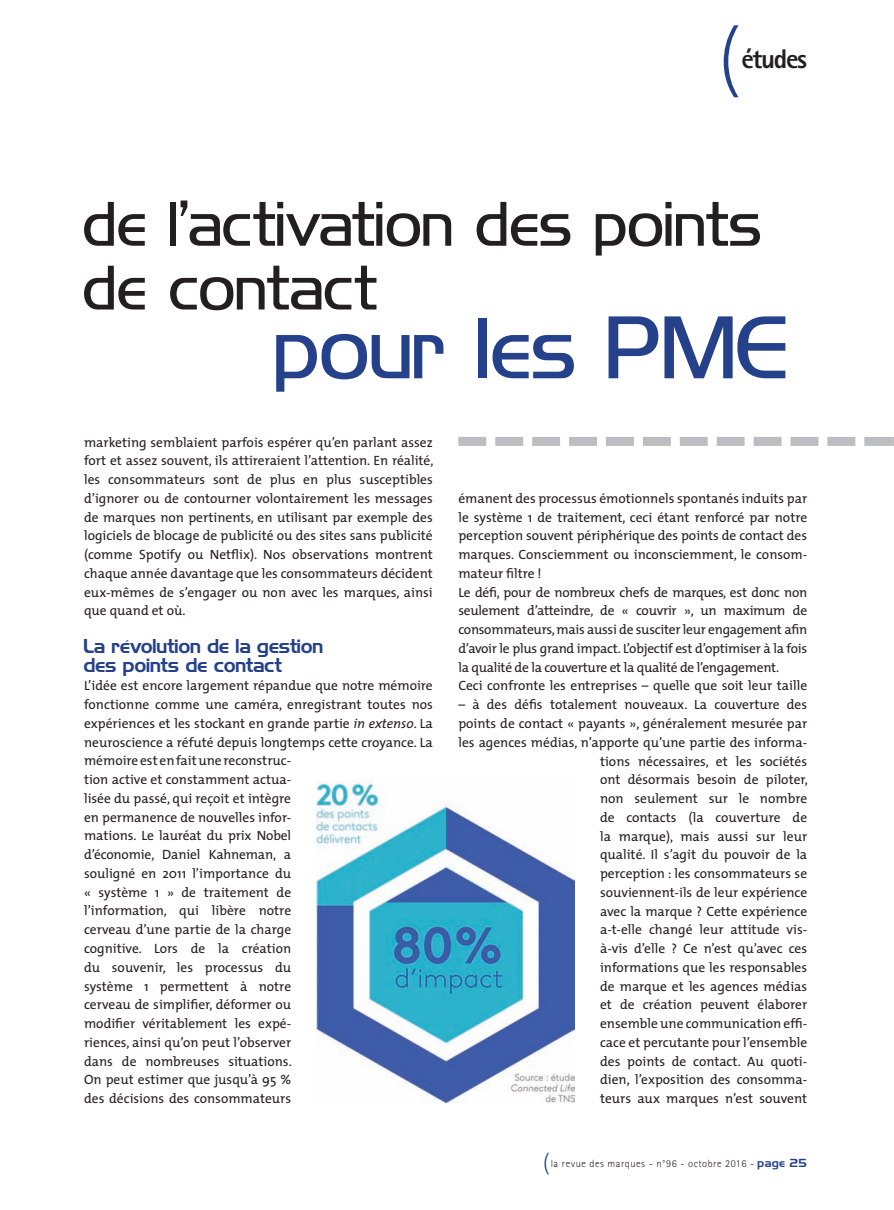
<style>
.page{position:relative;width:894px;height:1210px;background:#fff}
.page>*{position:absolute;margin:0;border:0;box-sizing:border-box;transform-origin:0 0}
.t1{font:79.5px "Hancock Park Light Laser";color:#25418b}
.t2{font:300 75px "The Mix";color:#25418b}
.t3{font:58.05px/63.8px "Hancock Park Light Laser";color:#231f20}
.t4{font:800 27px "Rotis Sans Serif";letter-spacing:-.05em;color:#231f20}
.t5{font:18px/18.8px "Hancock Park Laser";color:#25418b}
.t6{font:13.5px/18.8px "The Mix";color:#231f20}
.t7{font:300 10.5px "Rotis Sans Serif";letter-spacing:.05em;color:#231f20}
.s1{font-style:italic}
.s2{font-family:"The Mix";font-size:22.5px;color:#25418b}
.s3{font-family:"Hancock Park Laser";font-weight:400;color:#25418b}
</style>
<div class="page">
<svg style="left:458px;top:437px;width:436px;height:9px"></svg>
<img style="left:317px;top:780px;width:257px;height:324px">
<h2 class="t2" style="left:717px;top:-5px;width:24px">(</h2>
<h3 class="t4" style="left:741px;top:41px;width:67px">études</h3>
<h3 class="t3" style="left:84px;top:194px;width:680px">de l’activation des points de contact</h3>
<h1 class="t1" style="left:276px;top:311px;width:517px">pour les PME</h1>
<p class="t6" style="left:84px;top:432px;width:351px;text-align:justify">marketing semblaient parfois espérer qu’en parlant assez fort et assez souvent, ils attireraient l’attention. En réalité, les consommateurs sont de plus en plus susceptibles d’ignorer ou de contourner volontairement les messages de marques non pertinents, en utilisant par exemple des logiciels de blocage de publicité ou des sites sans publicité (comme Spotify ou Netflix). Nos observations montrent chaque année davantage que les consommateurs décident eux-mêmes de s’engager ou non avec les marques, ainsi que quand et où.</p>
<h3 class="t5" style="left:84px;top:637px;width:241px">La révolution de la gestion des points de contact</h3>
<p class="t6" style="left:84px;top:676px;width:350px">L’idée est encore largement répandue que notre mémoire fonctionne comme une caméra, enregistrant toutes nos expériences et les stockant en grande partie <span class="s1">in extenso</span>. La neuroscience a réfuté depuis longtemps cette croyance. La mémoire est en fait une reconstruc-<br>tion active et constamment actua-<br>lisée du passé, qui reçoit et intègre<br>en permanence de nouvelles infor-<br>mations. Le lauréat du prix Nobel<br>d’économie, Daniel Kahneman, a<br>souligné en 2011 l’importance du<br>« système 1 » de traitement de<br>l’information, qui libère notre<br>cerveau d’une partie de la charge<br>cognitive. Lors de la création<br>du souvenir, les processus du<br>système 1 permettent à notre<br>cerveau de simplifier, déformer ou<br>modifier véritablement les expé-<br>riences, ainsi qu’on peut l’observer<br>dans de nombreuses situations.<br>On peut estimer que jusqu’à 95 %<br>des décisions des consommateurs</p>
<p class="t6" style="left:458px;top:489px;width:350px">émanent des processus émotionnels spontanés induits par le système 1 de traitement, ceci étant renforcé par notre perception souvent périphérique des points de contact des marques. Consciemment ou inconsciemment, le consom&shy;mateur filtre !<br>Le défi, pour de nombreux chefs de marques, est donc non seulement d’atteindre, de « couvrir », un maximum de consommateurs, mais aussi de susciter leur engagement afin d’avoir le plus grand impact. L’objectif est d’optimiser à la fois la qualité de la couverture et la qualité de l’engagement.<br>Ceci confronte les entreprises – quelle que soit leur taille</p>
<p class="t6" style="left:458px;top:695px;width:351px;text-align:right">– à des défis totalement nouveaux. La couverture des points de contact « payants », généralement mesurée par les agences médias, n’apporte qu’une partie des informa&shy;tions nécessaires, et les sociétés<br>ont désormais besoin de piloter,<br>non seulement sur le nombre<br>de contacts (la couverture de<br>la marque), mais aussi sur leur<br>qualité. Il s’agit du pouvoir de la<br>perception : les consommateurs se<br>souviennent-ils de leur expérience<br>avec la marque ? Cette expérience<br>a-t-elle changé leur attitude vis-<br>à-vis d’elle ? Ce n’est qu’avec ces<br>informations que les responsables<br>de marque et les agences médias<br>et de création peuvent élaborer<br>ensemble une communication effi-<br>cace et percutante pour l’ensemble<br>des points de contact. Au quoti-<br>dien, l’exposition des consomma-<br>teurs aux marques n’est souvent</p>
<p class="t7" style="left:543px;top:1157px;width:266px"><span class="s2">(</span>la revue des marques - n°96 - octobre 2016 - <span class="s3">page 25</span></p>
</div>
